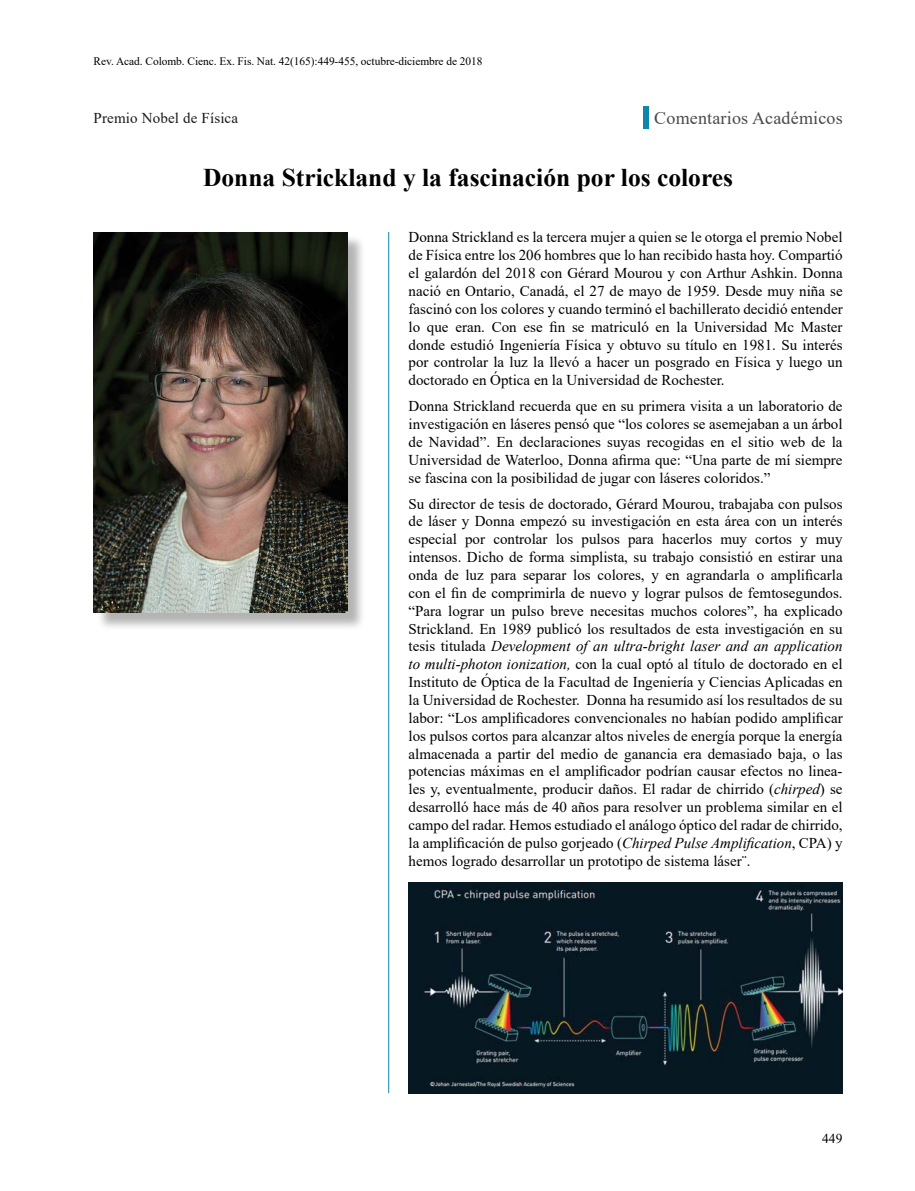
<style>
.page{position:relative;width:915px;height:1191px;background:#fff}
.page>*{position:absolute;margin:0;border:0;box-sizing:border-box;transform-origin:0 0}
.t1{font:700 25.5px "Times New Roman";color:#000}
.t2{font:18px "Times New Roman";letter-spacing:.01em;color:#4a4a49}
.t3{font:15px/17.9px "Times New Roman";color:#000;text-align:justify}
.t4{font:15px "Times New Roman";letter-spacing:.01em;color:#1a1a1a}
.t5{font:13.5px "Times New Roman";color:#000}
.t6{font:11.4px "Times New Roman";letter-spacing:-.005em;color:#000}
.s1{font-style:italic}
</style>
<div class="page">
<div style="left:643px;top:106px;width:5px;height:22px;background:#0d88aa"></div>
<div style="left:96px;top:234px;width:270px;height:397px;background:#000;opacity:.3"></div>
<img style="left:94px;top:232px;width:253px;height:380px">
<hr style="left:388px;top:232px;width:1px;height:861px;background:#0d88aa">
<img style="left:408px;top:882px;width:434px;height:211px">
<p class="t6" style="left:94px;top:53px;width:390px">Rev. Acad. Colomb. Cienc. Ex. Fis. Nat. 42(165):449-455, octubre-diciembre de 2018</p>
<p class="t4" style="left:94px;top:107px;width:146px">Premio Nobel de Física</p>
<p class="t2" style="left:654px;top:105px;width:190px">Comentarios Académicos</p>
<h1 class="t1" style="left:203px;top:159px;width:531px">Donna Strickland y la fascinación por los colores</h1>
<p class="t3" style="left:408px;top:228px;width:435px">Donna Strickland es la tercera mujer a quien se le otorga el premio Nobel de Física entre los 206 hombres que lo han recibido hasta hoy. Compartió el galardón del 2018 con Gérard Mourou y con Arthur Ashkin. Donna nació en Ontario, Canadá, el 27 de mayo de 1959. Desde muy niña se fascinó con los colores y cuando terminó el bachillerato decidió entender lo que eran. Con ese fin se matriculó en la Universidad Mc Master donde estudió Ingeniería Física y obtuvo su título en 1981. Su interés por controlar la luz la llevó a hacer un posgrado en Física y luego un doctorado en Óptica en la Universidad de Rochester.</p>
<p class="t3" style="left:408px;top:397px;width:435px">Donna Strickland recuerda que en su primera visita a un laboratorio de investigación en láseres pensó que “los colores se asemejaban a un árbol de Navidad”. En declaraciones suyas recogidas en el sitio web de la Universidad de Waterloo, Donna afirma que: “Una parte de mí siempre se fascina con la posibilidad de jugar con láseres coloridos.”</p>
<p class="t3" style="left:408px;top:494px;width:435px">Su director de tesis de doctorado, Gérard Mourou, trabajaba con pulsos de láser y Donna empezó su investigación en esta área con un interés especial por controlar los pulsos para hacerlos muy cortos y muy intensos. Dicho de forma simplista, su trabajo consistió en estirar una onda de luz para separar los colores, y en agrandarla o amplificarla con el fin de comprimirla de nuevo y lograr pulsos de femtosegundos. “Para lograr un pulso breve necesitas muchos colores”, ha explicado Strickland. En 1989 publicó los resultados de esta investigación en su tesis titulada <span class="s1">Development of an ultra-bright laser and an application to multi-photon ionization,</span> con la cual optó al título de doctorado en el Instituto de Óptica de la Facultad de Ingeniería y Ciencias Aplicadas en la Universidad de Rochester. Donna ha resumido así los resultados de su labor: “Los amplificadores convencionales no habían podido amplificar los pulsos cortos para alcanzar altos niveles de energía porque la energía almacenada a partir del medio de ganancia era demasiado baja, o las potencias máximas en el amplificador podrían causar efectos no linea&shy;les y, eventualmente, producir daños. El radar de chirrido (<span class="s1">chirped</span>) se desarrolló hace más de 40 años para resolver un problema similar en el campo del radar. Hemos estudiado el análogo óptico del radar de chirrido, la amplificación de pulso gorjeado (<span class="s1">Chirped Pulse Amplification</span>, CPA) y hemos logrado desarrollar un prototipo de sistema láser¨.</p>
<p class="t5" style="left:821px;top:1128px;width:22px">449</p>
</div>
